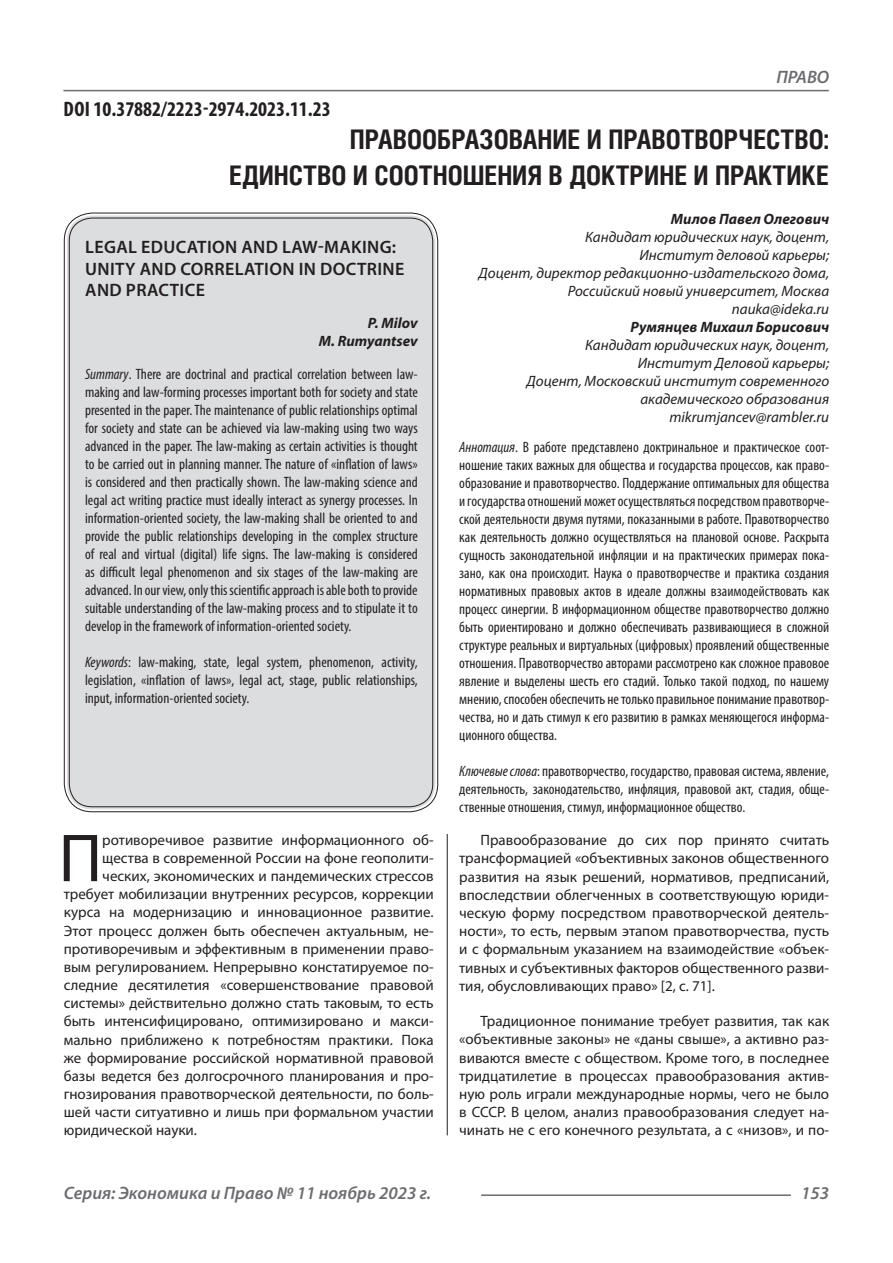
<style>
.page{position:relative;width:893px;height:1263px;background:#fff}
.page>*{position:absolute;margin:0;border:0;box-sizing:border-box;transform-origin:0 0}
.Статья_текст_первый{font:68.4px "Myriad Pro";color:#231f20}
.Статья_название{font:700 27px/36px "Helios Cond C";color:#231f20;text-align:right}
.ДОИ{font:700 condensed 21px "Myriad Pro";color:#231f20}
.Статья_название_англ{font:600 18px/21.6px "Myriad Pro";letter-spacing:.02em;color:#231f20}
.t1{font:italic 600 18px "Myriad Pro";color:#6c6d70}
.Статья_аннотация_тек{font:condensed 15px/18px "Myriad Pro";color:#231f20;text-align:justify}
.Статья_аннотация_анг{font:condensed 15px/18px "Myriad Pro";color:#231f20;text-align:justify}
.Статья_текст_первый-2{font:15px "Myriad Pro";color:#231f20}
.Статья_текст{font:15px/18.1px "Myriad Pro";color:#231f20;text-align:justify}
.Статья_автор_инфо{font:italic 15px/18px "Myriad Pro";color:#231f20;text-align:right}
.Статья_автор_инфо-2{font:italic 700 15px "Myriad Pro";color:#231f20}
.Статья_автор_англ{font:italic 700 15px "Myriad Pro";color:#231f20}
.s1{font-style:italic}
</style>
<div class="page">
<hr style="left:447px;top:128px;width:1px;height:1007px;background:#231f20">
<hr style="left:63px;top:90px;width:766px;height:1px;background:#6c6d70">
<hr style="left:481px;top:1194px;width:310px;height:2px;background:#6c6d70">
<div style="left:443px;top:100px;width:10px;height:734px;background:#fff"></div>
<div style="left:67px;top:216px;width:368px;height:593px;background:#dcdddf;border-radius:26px"></div>
<p class="ДОИ" style="left:64px;top:96px;width:269px">DOI 10.37882/2223-2974.2023.11.23</p>
<p class="t1" style="left:776px;top:66px;width:54px">ПРАВО</p>
<p class="Статья_название" style="left:229px;top:121px;width:601px">ПРАВООБРАЗОВАНИЕ И ПРАВОТВОРЧЕСТВО:<br>ЕДИНСТВО И СООТНОШЕНИЯ В ДОКТРИНЕ И ПРАКТИКЕ</p>
<p class="Статья_автор_инфо-2" style="left:671px;top:209px;width:160px">Милов Павел Олегович</p>
<p class="Статья_автор_инфо" style="left:585px;top:227px;width:246px">Кандидат юридических наук, доцент,<br>Институт деловой карьеры;</p>
<p class="Статья_автор_инфо" style="left:479px;top:263px;width:352px">Доцент, директор редакционно-издательского дома,</p>
<p class="Статья_автор_инфо" style="left:568px;top:281px;width:263px">Российский новый университет, Москва</p>
<p class="Статья_автор_инфо" style="left:732px;top:299px;width:99px">nauka@ideka.ru</p>
<p class="Статья_автор_инфо-2" style="left:630px;top:317px;width:200px">Румянцев Михаил Борисович</p>
<p class="Статья_автор_инфо" style="left:585px;top:335px;width:246px">Кандидат юридических наук, доцент,<br>Институт Деловой карьеры;</p>
<p class="Статья_автор_инфо" style="left:527px;top:371px;width:304px">Доцент, Московский институт современного академического образования</p>
<p class="Статья_автор_инфо" style="left:669px;top:407px;width:161px">mikrumjancev@rambler.ru</p>
<p class="Статья_аннотация_тек" style="left:459px;top:438px;width:371px"><span class="s1">Аннотация</span>. В работе представлено доктринальное и практическое соот&shy;ношение таких важных для общества и государства процессов, как право&shy;образование и правотворчество. Поддержание оптимальных для общества и государства отношений может осуществляться посредством правотворче&shy;ской деятельности двумя путями, показанными в работе. Правотворчество как деятельность должно осуществляться на плановой основе. Раскрыта сущность законодательной инфляции и на практических примерах пока&shy;зано, как она происходит. Наука о правотворчестве и практика создания нормативных правовых актов в идеале должны взаимодействовать как процесс синергии. В информационном обществе правотворчество должно быть ориентировано и должно обеспечивать развивающиеся в сложной структуре реальных и виртуальных (цифровых) проявлений общественные отношения. Правотворчество авторами рассмотрено как сложное правовое явление и выделены шесть его стадий. Только такой подход, по нашему мнению, способен обеспечить не только правильное понимание правотвор&shy;чества, но и дать стимул к его развитию в рамках меняющегося информа&shy;ционного общества.</p>
<p class="Статья_аннотация_тек" style="left:459px;top:762px;width:371px"><span class="s1">Ключевые слова</span>: правотворчество, государство, правовая система, явление, деятельность, законодательство, инфляция, правовой акт, стадия, обще&shy;ственные отношения, стимул, информационное общество.</p>
<p class="Статья_название_англ" style="left:85px;top:236px;width:321px">LEGAL EDUCATION AND LAW-MAKING:<br>UNITY AND CORRELATION IN DOCTRINE<br>AND PRACTICE</p>
<p class="Статья_автор_англ" style="left:368px;top:314px;width:51px">P. Milov</p>
<p class="Статья_автор_англ" style="left:319px;top:332px;width:100px">M. Rumyantsev</p>
<p class="Статья_аннотация_анг" style="left:85px;top:364px;width:334px"><span class="s1">Summary</span>. There are doctrinal and practical correlation between law&shy;making and law-forming processes important both for society and state presented in the paper. The maintenance of public relationships optimal for society and state can be achieved via law-making using two ways advanced in the paper. The law-making as certain activities is thought to be carried out in planning manner. The nature of «inflation of laws» is considered and then practically shown. The law-making science and legal act writing practice must ideally interact as synergy processes. In information-oriented society, the law-making shall be oriented to and provide the public relationships developing in the complex structure of real and virtual (digital) life signs. The law-making is considered as difficult legal phenomenon and six stages of the law-making are advanced. In our view, only this scientific approach is able both to provide suitable understanding of the law-making process and to stipulate it to develop in the framework of information-oriented society.</p>
<p class="Статья_аннотация_анг" style="left:85px;top:652px;width:334px"><span class="s1">Keywords</span>: law-making, state, legal system, phenomenon, activity, legislation, «inflation of laws», legal act, stage, public relationships, input, information-oriented society.</p>
<p class="Статья_текст_первый" style="left:59px;top:816px;width:45px">П</p>
<p class="Статья_текст_первый-2" style="left:102px;top:831px;width:333px">ротиворечивое развитие информационного об-</p>
<p class="Статья_текст_первый-2" style="left:102px;top:849px;width:333px">щества в современной России на фоне геополити-</p>
<p class="Статья_текст_первый-2" style="left:102px;top:867px;width:333px">ческих, экономических и пандемических стрессов</p>
<p class="Статья_текст_первый-2" style="left:64px;top:885px;width:371px">требует мобилизации внутренних ресурсов, коррекции</p>
<p class="Статья_текст_первый-2" style="left:64px;top:903px;width:371px">курса на модернизацию и инновационное развитие.</p>
<p class="Статья_текст_первый-2" style="left:64px;top:921px;width:371px">Этот процесс должен быть обеспечен актуальным, не-</p>
<p class="Статья_текст_первый-2" style="left:64px;top:939px;width:371px">противоречивым и эффективным в применении право-</p>
<p class="Статья_текст_первый-2" style="left:64px;top:958px;width:371px">вым регулированием. Непрерывно констатируемое по-</p>
<p class="Статья_текст_первый-2" style="left:64px;top:976px;width:371px">следние десятилетия «совершенствование правовой</p>
<p class="Статья_текст_первый-2" style="left:64px;top:994px;width:371px">системы» действительно должно стать таковым, то есть</p>
<p class="Статья_текст_первый-2" style="left:64px;top:1012px;width:371px">быть интенсифицировано, оптимизировано и макси-</p>
<p class="Статья_текст_первый-2" style="left:64px;top:1030px;width:371px">мально приближено к потребностям практики. Пока</p>
<p class="Статья_текст_первый-2" style="left:64px;top:1048px;width:371px">же формирование российской нормативной правовой</p>
<p class="Статья_текст_первый-2" style="left:64px;top:1067px;width:371px">базы ведется без долгосрочного планирования и про-</p>
<p class="Статья_текст_первый-2" style="left:64px;top:1085px;width:371px">гнозирования правотворческой деятельности, по боль-</p>
<p class="Статья_текст_первый-2" style="left:64px;top:1103px;width:371px">шей части ситуативно и лишь при формальном участии</p>
<p class="Статья_текст_первый-2" style="left:64px;top:1121px;width:135px">юридической науки.</p>
<p class="Статья_текст" style="left:459px;top:831px;width:371px;text-indent:21px">Правообразование до сих пор принято считать трансформацией «объективных законов общественного развития на язык решений, нормативов, предписаний, впоследствии облегченных в соответствующую юриди&shy;ческую форму посредством правотворческой деятель&shy;ности», то есть, первым этапом правотворчества, пусть и с формальным указанием на взаимодействие «объек&shy;тивных и субъективных факторов общественного разви&shy;тия, обусловливающих право» [2, с. 71].</p>
<p class="Статья_текст" style="left:459px;top:1012px;width:371px;text-indent:21px">Традиционное понимание требует развития, так как «объективные законы» не «даны свыше», а активно раз&shy;виваются вместе с обществом. Кроме того, в последнее тридцатилетие в процессах правообразования актив&shy;ную роль играли международные нормы, чего не было в СССР. В целом, анализ правообразования следует на&shy;чинать не с его конечного результата, а с «низов», и по-</p>
<p class="t1" style="left:64px;top:1182px;width:369px">Серия: Экономика и Право № 11 ноябрь 2023 г.</p>
<p class="t1" style="left:801px;top:1182px;width:30px">153</p>
</div>
